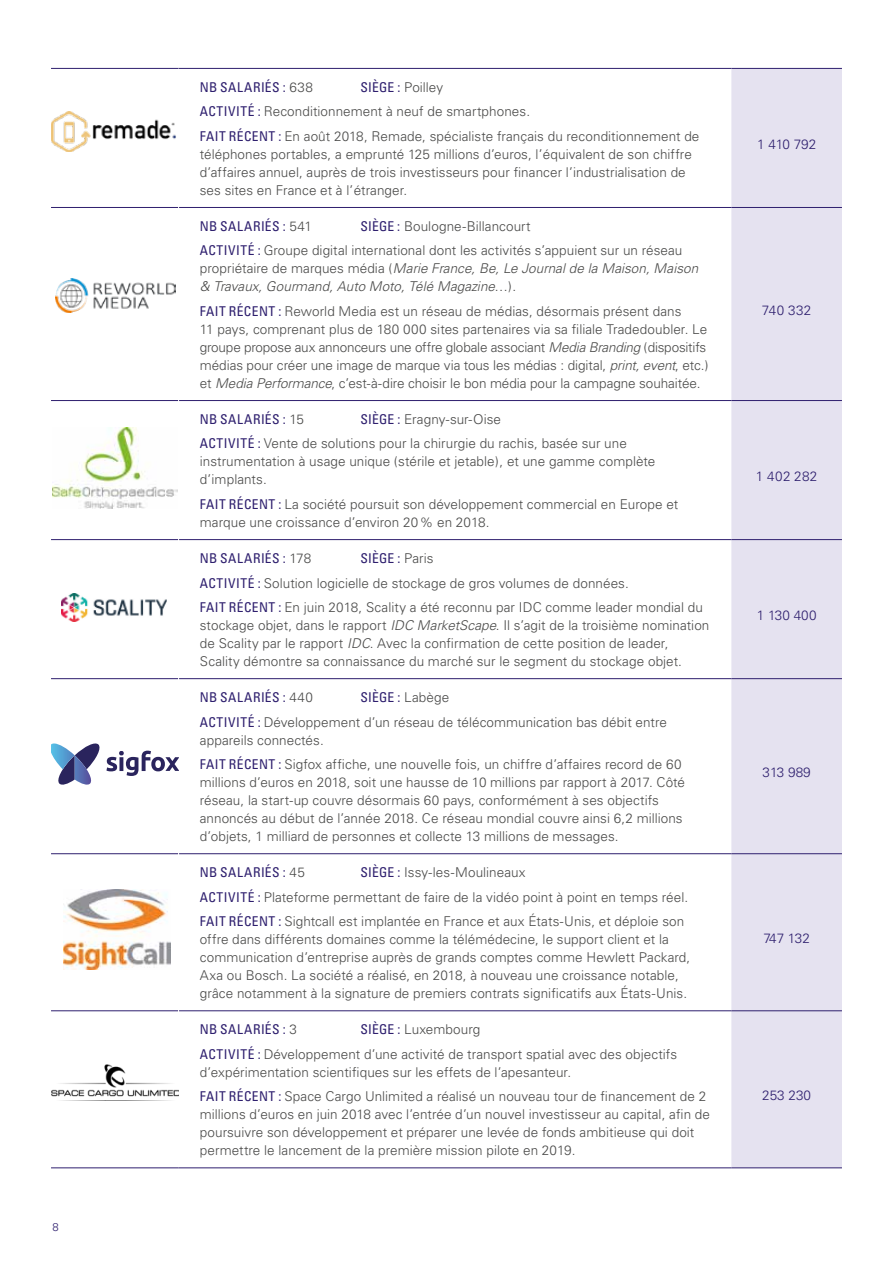
<style>
.page{position:relative;width:893px;height:1263px;background:#fff}
.page>*{position:absolute;margin:0;border:0;box-sizing:border-box;transform-origin:0 0}
.t1{font:300 13.5px/18px "Univers";letter-spacing:.005em;color:#4a4a49}
.t2{font:italic 300 13.5px/18px "Univers";letter-spacing:.005em;color:#4a4a49}
.t3{font:condensed 13.5px "Univers";letter-spacing:.035em;color:#2e1f6e}
.t4{font:300 13.5px "Univers";color:#2e1f6e}
.t5{font:300 11.25px "Univers";color:#2e1f6e}
.s1{font-weight:400;font-stretch:condensed;color:#2e1f6e}
.s2{font-weight:300;font-stretch:normal;color:#4a4a49}
.s3{font-style:normal}
.s4{font-style:italic}
</style>
<div class="page">
<div style="left:731px;top:69px;width:111px;height:1098px;background:#e5e2f0"></div>
<hr style="left:731px;top:68px;width:111px;height:1px;background:#2e1f6e">
<hr style="left:731px;top:207px;width:111px;height:1px;background:#2e1f6e">
<hr style="left:731px;top:400px;width:111px;height:1px;background:#2e1f6e">
<hr style="left:731px;top:539px;width:111px;height:1px;background:#2e1f6e">
<hr style="left:731px;top:678px;width:111px;height:1px;background:#2e1f6e">
<hr style="left:731px;top:853px;width:111px;height:1px;background:#2e1f6e">
<hr style="left:731px;top:1010px;width:111px;height:1px;background:#2e1f6e">
<hr style="left:731px;top:1167px;width:111px;height:1px;background:#2e1f6e">
<hr style="left:51px;top:68px;width:128px;height:1px;background:#2e1f6e">
<hr style="left:179px;top:68px;width:552px;height:1px;background:#2e1f6e">
<hr style="left:51px;top:207px;width:127px;height:1px;background:#2e1f6e">
<hr style="left:179px;top:207px;width:552px;height:1px;background:#2e1f6e">
<hr style="left:51px;top:400px;width:127px;height:1px;background:#2e1f6e">
<hr style="left:179px;top:400px;width:552px;height:1px;background:#2e1f6e">
<hr style="left:51px;top:539px;width:127px;height:1px;background:#2e1f6e">
<hr style="left:179px;top:539px;width:552px;height:1px;background:#2e1f6e">
<hr style="left:51px;top:678px;width:127px;height:1px;background:#2e1f6e">
<hr style="left:179px;top:678px;width:552px;height:1px;background:#2e1f6e">
<hr style="left:51px;top:853px;width:127px;height:1px;background:#2e1f6e">
<hr style="left:179px;top:853px;width:552px;height:1px;background:#2e1f6e">
<hr style="left:51px;top:1010px;width:127px;height:1px;background:#2e1f6e">
<hr style="left:179px;top:1010px;width:552px;height:1px;background:#2e1f6e">
<hr style="left:51px;top:1167px;width:128px;height:1px;background:#2e1f6e">
<hr style="left:179px;top:1167px;width:552px;height:1px;background:#2e1f6e">
<img style="left:51px;top:112px;width:125px;height:40px">
<img style="left:56px;top:279px;width:120px;height:34px">
<img style="left:52px;top:427px;width:125px;height:81px">
<img style="left:62px;top:593px;width:104px;height:29px">
<svg style="left:51px;top:743px;width:127px;height:42px"></svg>
<img style="left:64px;top:890px;width:106px;height:79px">
<img style="left:51px;top:1065px;width:127px;height:32px">
<p class="t5" style="left:53px;top:1220px;width:8px">8</p>
<p class="t1" style="left:200px;top:75px;width:501px;line-height:24.5px;text-indent:161px"><span class="s1">SIÈGE :</span> Poilley<br><span class="s1">ACTIVITÉ :</span> Reconditionnement à neuf de smartphones.<br><span class="s1">FAIT RÉCENT :</span> En août 2018, Remade, spécialiste français du reconditionnement de</p>
<p class="t1" style="left:200px;top:145px;width:493px">téléphones portables, a emprunté 125 millions d’euros, l’équivalent de son chiffre d’affaires annuel, auprès de trois investisseurs pour financer l’industrialisation de ses sites en France et à l’étranger.</p>
<p class="t3" style="left:200px;top:79px;width:115px">NB SALARIÉS : <span class="s2">638</span></p>
<p class="t4" style="left:757px;top:136px;width:61px">1 410 792</p>
<p class="t1" style="left:200px;top:214px;width:484px;line-height:24.5px;text-indent:161px"><span class="s1">SIÈGE :</span> Boulogne-Billancourt<br><span class="s1">ACTIVITÉ :</span> Groupe digital international dont les activités s’appuient sur un réseau</p>
<p class="t2" style="left:200px;top:260px;width:500px"><span class="s3">propriétaire de marques média (</span>Marie France, Be, Le Journal de la Maison, Maison &amp; Travaux, Gourmand, Auto Moto, Télé Magazine<span class="s3">…).</span></p>
<p class="t1" style="left:200px;top:302px;width:510px"><span class="s1">FAIT RÉCENT :</span> Reworld Media est un réseau de médias, désormais présent dans<br>11 pays, comprenant plus de 180 000 sites partenaires via sa filiale Tradedoubler. Le groupe propose aux annonceurs une offre globale associant <span class="s4">Media Branding</span> (dispositifs médias pour créer une image de marque via tous les médias : digital, <span class="s4">print, event</span>, etc.) et <span class="s4">Media Performance</span>, c’est-à-dire choisir le bon média pour la campagne souhaitée.</p>
<p class="t4" style="left:762px;top:302px;width:51px">740 332</p>
<p class="t3" style="left:200px;top:411px;width:106px">NB SALARIÉS : <span class="s2">15</span></p>
<p class="t3" style="left:200px;top:218px;width:114px">NB SALARIÉS : <span class="s2">541</span></p>
<p class="t1" style="left:200px;top:407px;width:428px;line-height:24.5px;text-indent:161px"><span class="s1">SIÈGE :</span> Eragny-sur-Oise<br><span class="s1">ACTIVITÉ :</span> Vente de solutions pour la chirurgie du rachis, basée sur une</p>
<p class="t1" style="left:200px;top:453px;width:457px">instrumentation à usage unique (stérile et jetable), et une gamme complète d’implants.</p>
<p class="t1" style="left:200px;top:495px;width:480px"><span class="s1">FAIT RÉCENT :</span> La société poursuit son développement commercial en Europe et marque une croissance d’environ 20% en 2018.</p>
<p class="t4" style="left:756px;top:468px;width:63px">1 402 282</p>
<p class="t1" style="left:200px;top:546px;width:504px;line-height:24.5px;text-indent:161px"><span class="s1">SIÈGE :</span> Paris<br><span class="s1">ACTIVITÉ :</span> Solution logicielle de stockage de gros volumes de données.<br><span class="s1">FAIT RÉCENT :</span> En juin 2018, Scality a été reconnu par IDC comme leader mondial du</p>
<p class="t1" style="left:200px;top:616px;width:511px">stockage objet, dans le rapport <span class="s4">IDC MarketScape</span>. Il s’agit de la troisième nomination de Scality par le rapport <span class="s4">IDC</span>. Avec la confirmation de cette position de leader,<br>Scality démontre sa connaissance du marché sur le segment du stockage objet.</p>
<p class="t3" style="left:200px;top:550px;width:113px">NB SALARIÉS : <span class="s2">178</span></p>
<p class="t1" style="left:200px;top:685px;width:469px;line-height:24.5px;text-indent:161px"><span class="s1">SIÈGE :</span> Labège<br><span class="s1">ACTIVITÉ :</span> Développement d’un réseau de télécommunication bas débit entre</p>
<p class="t1" style="left:200px;top:727px;width:483px;line-height:24.5px">appareils connectés.<br><span class="s1">FAIT RÉCENT :</span> Sigfox affiche, une nouvelle fois, un chiffre d’affaires record de 60</p>
<p class="t1" style="left:200px;top:773px;width:487px">millions d’euros en 2018, soit une hausse de 10 millions par rapport à 2017. Côté réseau, la start-up couvre désormais 60 pays, conformément à ses objectifs annoncés au début de l’année 2018. Ce réseau mondial couvre ainsi 6,2 millions d’objets, 1 milliard de personnes et collecte 13 millions de messages.</p>
<p class="t3" style="left:200px;top:689px;width:115px">NB SALARIÉS : <span class="s2">440</span></p>
<p class="t4" style="left:757px;top:607px;width:61px">1 130 400</p>
<p class="t4" style="left:763px;top:764px;width:50px">313 989</p>
<p class="t1" style="left:200px;top:860px;width:490px;line-height:24.5px;text-align:center"><span class="s1">SIÈGE :</span> Issy-les-Moulineaux<br><span class="s1">ACTIVITÉ :</span> Plateforme permettant de faire de la vidéo point à point en temps réel.<br><span class="s1">FAIT RÉCENT :</span> Sightcall est implantée en France et aux États-Unis, et déploie son</p>
<p class="t1" style="left:200px;top:930px;width:492px">offre dans différents domaines comme la télémédecine, le support client et la communication d’entreprise auprès de grands comptes comme Hewlett Packard, Axa ou Bosch. La société a réalisé, en 2018, à nouveau une croissance notable, grâce notamment à la signature de premiers contrats significatifs aux États-Unis.</p>
<p class="t4" style="left:763px;top:930px;width:48px">747 132</p>
<p class="t3" style="left:200px;top:1021px;width:99px">NB SALARIÉS : <span class="s2">3</span></p>
<p class="t3" style="left:200px;top:864px;width:107px">NB SALARIÉS : <span class="s2">45</span></p>
<p class="t1" style="left:200px;top:1017px;width:479px;line-height:24.5px;text-indent:161px"><span class="s1">SIÈGE :</span> Luxembourg<br><span class="s1">ACTIVITÉ :</span> Développement d’une activité de transport spatial avec des objectifs</p>
<p class="t1" style="left:200px;top:1060px;width:508px;line-height:24.5px">d’expérimentation scientifiques sur les effets de l’apesanteur.<br><span class="s1">FAIT RÉCENT :</span> Space Cargo Unlimited a réalisé un nouveau tour de financement de 2</p>
<p class="t1" style="left:200px;top:1105px;width:512px">millions d’euros en juin 2018 avec l’entrée d’un nouvel investisseur au capital, afin de poursuivre son développement et préparer une levée de fonds ambitieuse qui doit permettre le lancement de la première mission pilote en 2019.</p>
<p class="t4" style="left:762px;top:1087px;width:50px">253 230</p>
</div>
